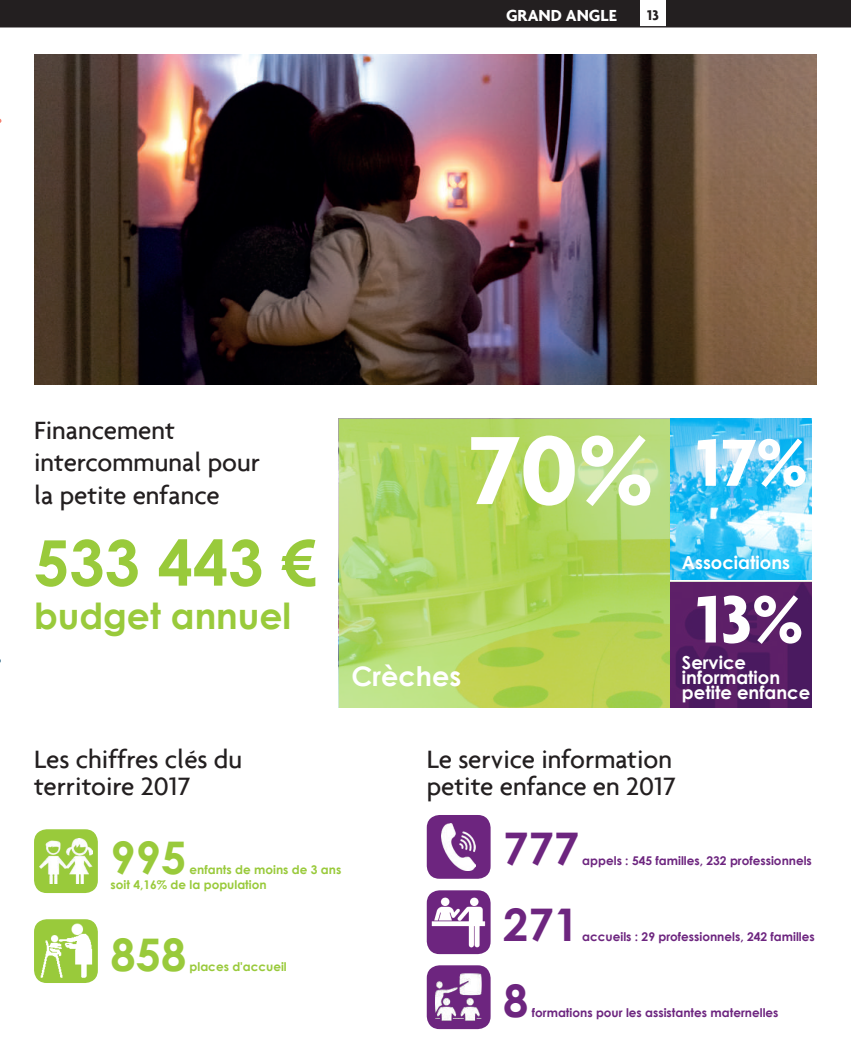
<style>
.page{position:relative;width:851px;height:1063px;background:#fff}
.page>*{position:absolute;margin:0;border:0;box-sizing:border-box;transform-origin:0 0}
.t1{font:700 105px "Agenda";color:#fff}
.t2{font:700 72px "Agenda";color:#fff}
.t3{font:700 63px "Century Gothic";color:#99ca3b}
.t4{font:700 45px "Century Gothic";color:#6d257f}
.t5{font:700 45px "Century Gothic";color:#99ca3b}
.t6{font:700 36px "Century Gothic";color:#99ca3b}
.t7{font:500 27px/32.4px "Agenda";color:#231f20}
.t8{font:700 27px "Century Gothic";color:#fff}
.t9{font:700 18px/15px "Century Gothic";color:#fff}
.t10{font:700 17.25px "Agenda";color:#fff}
.t11{font:700 15px "Agenda";color:#231f20}
.t12{font:700 12px "Century Gothic";color:#6d257f}
.t13{font:700 12px/14.4px "Century Gothic";color:#99ca3b}
</style>
<div class="page">
<div style="left:0;top:0;width:850px;height:27px;background:#231f20"></div>
<div style="left:640px;top:0;width:25px;height:27px;background:#fff"></div>
<hr style="left:0;top:27px;width:850px;height:1px;background:#231f20">
<svg style="left:339px;top:419px;width:330px;height:289px;background:#b4d663"></svg>
<svg style="left:670px;top:419px;width:141px;height:161px;background:#5dcbf4"></svg>
<div style="left:670px;top:582px;width:141px;height:126px;background:#551d64"></div>
<div style="left:34px;top:829px;width:64px;height:64px;background:#99ca3b;border-radius:13px"></div>
<img style="left:39px;top:839px;width:53px;height:45px">
<div style="left:426px;top:815px;width:64px;height:64px;background:#6d257f;border-radius:13px"></div>
<img style="left:441px;top:823px;width:34px;height:47px">
<div style="left:426px;top:890px;width:64px;height:64px;background:#6d257f;border-radius:13px"></div>
<img style="left:431px;top:897px;width:54px;height:50px">
<div style="left:426px;top:965px;width:64px;height:64px;background:#6d257f;border-radius:13px"></div>
<img style="left:435px;top:973px;width:47px;height:48px">
<img style="left:34px;top:919px;width:64px;height:64px">
<img style="left:34px;top:54px;width:782px;height:330px">
<p class="t10" style="left:506px;top:4px;width:112px">GRAND ANGLE</p>
<p class="t11" style="left:647px;top:6px;width:13px">13</p>
<p class="t7" style="left:34px;top:413px;width:227px">Financement intercommunal pour la petite enfance</p>
<h3 class="t3" style="left:34px;top:515px;width:284px">533 443 €</h3>
<h3 class="t6" style="left:34px;top:588px;width:259px">budget annuel</h3>
<h1 class="t1" style="left:468px;top:406px;width:340px">70% <sup>17%</sup></h1>
<p class="t8" style="left:351px;top:656px;width:111px">Crèches</p>
<p class="t9" style="left:681px;top:554px;width:110px">Associations</p>
<h2 class="t2" style="left:696px;top:575px;width:109px">13%</h2>
<p class="t9" style="left:681px;top:654px;width:130px">Service information petite enfance</p>
<p class="t7" style="left:34px;top:745px;width:209px;line-height:27px">Les chiffres clés du territoire 2017</p>
<h3 class="t5" style="left:110px;top:824px;width:77px">995</h3>
<p class="t13" style="left:110px;top:862px;width:232px;text-indent:79px">enfants de moins de 3 ans soit 4,16% de la population</p>
<h3 class="t5" style="left:110px;top:920px;width:77px">858</h3>
<p class="t13" style="left:189px;top:959px;width:99px">places d'accueil</p>
<p class="t7" style="left:426px;top:745px;width:250px;line-height:27px">Le service information petite enfance en 2017</p>
<h3 class="t4" style="left:503px;top:815px;width:77px">777</h3>
<p class="t12" style="left:582px;top:852px;width:231px">appels : 545 familles, 232 professionnels</p>
<h3 class="t4" style="left:503px;top:890px;width:77px">271</h3>
<p class="t12" style="left:582px;top:927px;width:234px">accueils : 29 professionnels, 242 familles</p>
<h3 class="t4" style="left:503px;top:966px;width:27px">8</h3>
<p class="t12" style="left:532px;top:1003px;width:248px">formations pour les assistantes maternelles</p>
</div>
